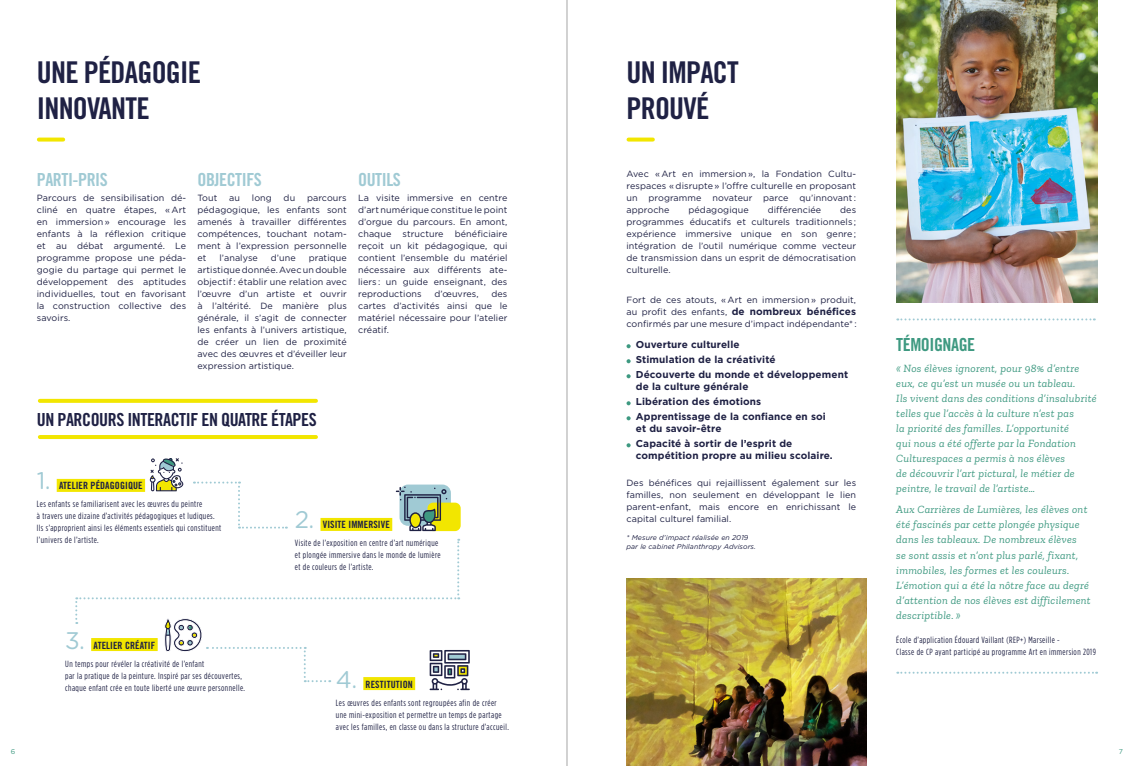
<style>
.page{position:relative;width:1134px;height:766px;background:#fff}
.page>*{position:absolute;margin:0;border:0;box-sizing:border-box;transform-origin:0 0}
.t1{font:30px/36px "Trade Gothic Bold Cond Twenty";letter-spacing:-.025em;color:#1f2144}
.t2{font:24px "Gotham Rounded";color:#a0cad4}
.t3{font:18px "Trade Gothic Bold Cond Twenty";letter-spacing:-.025em;color:#1f2144}
.t4{font:18px "Trade Gothic Bold Cond Twenty";letter-spacing:-.025em;color:#a0cad4}
.t5{font:18px "Trade Gothic Bold Cond Twenty";letter-spacing:-.025em;color:#3e9981}
.t6{font:italic 11px/15px "Zilla Slab";letter-spacing:.025em;color:#3e9981}
.t7{font:700 10px/15px "Gotham";letter-spacing:.01em;color:#1f2144}
.t8{font:10px "Trade Gothic Bold Cond Twenty";letter-spacing:.01em;color:#1f2144}
.t9{font:9px/12px "Gotham";letter-spacing:.01em;color:#1f2144;text-align:justify}
.t10{font:9px/12px "Gotham Condensed";letter-spacing:.05em;color:#1f2144}
.t11{font:italic 7px/9px "Gotham";letter-spacing:.01em;color:#1f2144}
.t12{font:7px "Gotham Rounded";color:#3e9981}
.s1{font-weight:700;font-size:10px}
</style>
<div class="page">
<hr style="left:567px;top:0;width:1px;height:765px;background:#a6a5a5">
<svg style="left:626px;top:344px;width:5px;height:4px"></svg>
<svg style="left:626px;top:359px;width:5px;height:4px"></svg>
<svg style="left:626px;top:374px;width:5px;height:4px"></svg>
<svg style="left:626px;top:401px;width:5px;height:4px"></svg>
<svg style="left:626px;top:416px;width:5px;height:4px"></svg>
<svg style="left:626px;top:443px;width:5px;height:4px"></svg>
<svg style="left:39px;top:137px;width:24px;height:4px"></svg>
<svg style="left:628px;top:137px;width:25px;height:4px"></svg>
<img style="left:626px;top:578px;width:241px;height:187px">
<div style="left:57px;top:478px;width:88px;height:13px;background:#f2e600"></div>
<svg style="left:150px;top:458px;width:34px;height:33px"></svg>
<div style="left:320px;top:517px;width:72px;height:13px;background:#f2e600"></div>
<div style="left:399px;top:484px;width:52px;height:41px;background:#a0cad4;border-radius:9px"></div>
<div style="left:427px;top:502px;width:34px;height:29px;background:#f2e600;border-radius:6px"></div>
<svg style="left:396px;top:486px;width:51px;height:45px"></svg>
<svg style="left:194px;top:481px;width:93px;height:47px"></svg>
<svg style="left:75px;top:538px;width:395px;height:152px"></svg>
<hr style="left:40px;top:435px;width:276px;height:4px;background:#f2e600">
<svg style="left:40px;top:399px;width:276px;height:4px"></svg>
<svg style="left:897px;top:318px;width:198px;height:2px"></svg>
<svg style="left:897px;top:671px;width:200px;height:2px"></svg>
<img style="left:896px;top:0;width:201px;height:302px">
<h1 class="t1" style="left:37px;top:54px;width:166px">UNE PÉDAGOGIE<br>INNOVANTE</h1>
<h1 class="t1" style="left:626px;top:54px;width:114px">UN IMPACT<br>PROUVÉ</h1>
<h3 class="t4" style="left:37px;top:169px;width:72px">PARTI-PRIS</h3>
<p class="t9" style="left:37px;top:192px;width:151px">Parcours de sensibilisation dé&shy;cliné en quatre étapes, « Art en immersion » encourage les enfants à la réflexion critique et au débat argumenté. Le programme propose une péda&shy;gogie du partage qui permet le développement des aptitudes individuelles, tout en favorisant la construction collective des savoirs.</p>
<h3 class="t4" style="left:197px;top:169px;width:66px">OBJECTIFS</h3>
<p class="t9" style="left:197px;top:192px;width:21px">Tout</p>
<p class="t9" style="left:229px;top:192px;width:12px">au</p>
<p class="t9" style="left:252px;top:192px;width:21px">long</p>
<p class="t9" style="left:284px;top:192px;width:13px">du</p>
<p class="t9" style="left:197px;top:192px;width:151px;text-indent:110px">parcours pédagogique, les enfants sont amenés à travailler différentes compétences, touchant notam&shy;ment à l’expression personnelle et</p>
<p class="t9" style="left:219px;top:252px;width:40px">l’analyse</p>
<p class="t9" style="left:271px;top:252px;width:26px">d’une</p>
<p class="t9" style="left:197px;top:252px;width:151px;text-indent:111px">pratique artistique donnée. Avec un double objectif : établir une relation avec l’œuvre d’un artiste et ouvrir à l’altérité. De manière plus générale, il s’agit de connecter les enfants à l’univers artistique, de créer un lien de proximité avec des œuvres et d’éveiller leur expression artistique.</p>
<h3 class="t4" style="left:358px;top:169px;width:44px">OUTILS</h3>
<p class="t9" style="left:358px;top:192px;width:151px">La visite immersive en centre d’art numérique constitue le point d’orgue du parcours. En amont, chaque structure bénéficiaire reçoit un kit pédagogique, qui contient l’ensemble du matériel nécessaire aux différents ate&shy;liers : un guide enseignant, des reproductions</p>
<p class="t9" style="left:358px;top:288px;width:151px;text-indent:133px">des cartes d’activités ainsi que le matériel nécessaire pour l’atelier créatif.</p>
<p class="t9" style="left:434px;top:288px;width:46px">d’œuvres,</p>
<h3 class="t3" style="left:37px;top:409px;width:281px">UN PARCOURS INTERACTIF EN QUATRE ÉTAPES</h3>
<h2 class="t2" style="left:37px;top:464px;width:15px">1.</h2>
<p class="t8" style="left:59px;top:479px;width:85px">ATELIER PÉDAGOGIQUE</p>
<p class="t10" style="left:37px;top:498px;width:186px">Les enfants se familiarisent avec les œuvres du peintre<br>à travers une dizaine d’activités pédagogiques et ludiques.<br>Ils s’approprient ainsi les éléments essentiels qui constituent l’univers de l’artiste.</p>
<h2 class="t2" style="left:295px;top:503px;width:21px">2.</h2>
<p class="t8" style="left:323px;top:518px;width:69px">VISITE IMMERSIVE</p>
<p class="t10" style="left:295px;top:537px;width:147px">Visite de l’exposition en centre d’art numérique et plongée immersive dans le monde de lumière et de couleurs de l’artiste.</p>
<h2 class="t2" style="left:65px;top:623px;width:21px">3.</h2>
<p class="t8" style="left:94px;top:638px;width:63px">ATELIER CRÉATIF</p>
<p class="t10" style="left:65px;top:657px;width:181px">Un temps pour révéler la créativité de l’enfant<br>par la pratique de la peinture. Inspiré par ses découvertes, chaque enfant crée en toute liberté une œuvre personnelle.</p>
<h2 class="t2" style="left:336px;top:662px;width:23px">4.</h2>
<p class="t8" style="left:366px;top:677px;width:49px">RESTITUTION</p>
<p class="t10" style="left:336px;top:696px;width:174px">Les œuvres des enfants sont regroupées afin de créer une mini-exposition et permettre un temps de partage avec les familles, en classe ou dans la structure d’accueil.</p>
<p class="t9" style="left:626px;top:168px;width:231px">Avec « Art en immersion », la Fondation Cultu&shy;respaces « disrupte » l’offre culturelle en proposant un programme novateur parce qu’innovant : approche</p>
<p class="t9" style="left:688px;top:204px;width:62px">pédagogique</p>
<p class="t9" style="left:768px;top:204px;width:55px">différenciée</p>
<p class="t9" style="left:626px;top:204px;width:231px;text-indent:214px">des programmes éducatifs et culturels traditionnels ; expérience immersive unique en son genre ; intégration de l’outil numérique comme vecteur de transmission dans un esprit de démocratisation culturelle.</p>
<p class="t9" style="left:626px;top:294px;width:232px">Fort de ces atouts, « Art en immersion » produit, au profit des enfants, <span class="s1">de nombreux bénéfices </span>confirmés par une mesure d’impact indépendante* :</p>
<p class="t7" style="left:636px;top:337px;width:214px">Ouverture culturelle<br>Stimulation de la créativité<br>Découverte du monde et développement</p>
<p class="t7" style="left:636px;top:379px;width:192px">de la culture générale<br>Libération des émotions<br>Apprentissage de la confiance en soi</p>
<p class="t7" style="left:636px;top:421px;width:158px">et du savoir-être<br>Capacité à sortir de l’esprit de</p>
<p class="t7" style="left:636px;top:448px;width:198px">compétition propre au milieu scolaire.</p>
<p class="t9" style="left:626px;top:477px;width:231px">Des bénéfices qui rejaillissent également sur les familles, non seulement en développant le lien parent-enfant, mais encore en enrichissant le capital culturel familial.</p>
<p class="t11" style="left:626px;top:533px;width:131px">* Mesure d’impact réalisée en 2019 par le cabinet Philanthropy Advisors.</p>
<h3 class="t5" style="left:896px;top:334px;width:80px">TÉMOIGNAGE</h3>
<p class="t6" style="left:896px;top:361px;width:202px">« Nos élèves ignorent, pour 98% d’entre eux, ce qu’est un musée ou un tableau.<br>Ils vivent dans des conditions d’insalubrité telles que l’accès à la culture n’est pas<br>la priorité des familles. L’opportunité<br>qui nous a été offerte par la Fondation Culturespaces a permis à nos élèves<br>de découvrir l’art pictural, le métier de peintre, le travail de l’artiste…</p>
<p class="t6" style="left:896px;top:502px;width:196px">Aux Carrières de Lumières, les élèves ont été fascinés par cette plongée physique dans les tableaux. De nombreux élèves<br>se sont assis et n’ont plus parlé, fixant, immobiles, les formes et les couleurs.<br>L’émotion qui a été la nôtre face au degré d’attention de nos élèves est difficilement descriptible. »</p>
<p class="t10" style="left:896px;top:633px;width:201px">École d’application Édouard Vaillant (REP+) Marseille -<br>Classe de CP ayant participé au programme Art en immersion 2019</p>
<p class="t12" style="left:11px;top:746px;width:6px">6</p>
<p class="t12" style="left:1119px;top:746px;width:6px">7</p>
</div>
